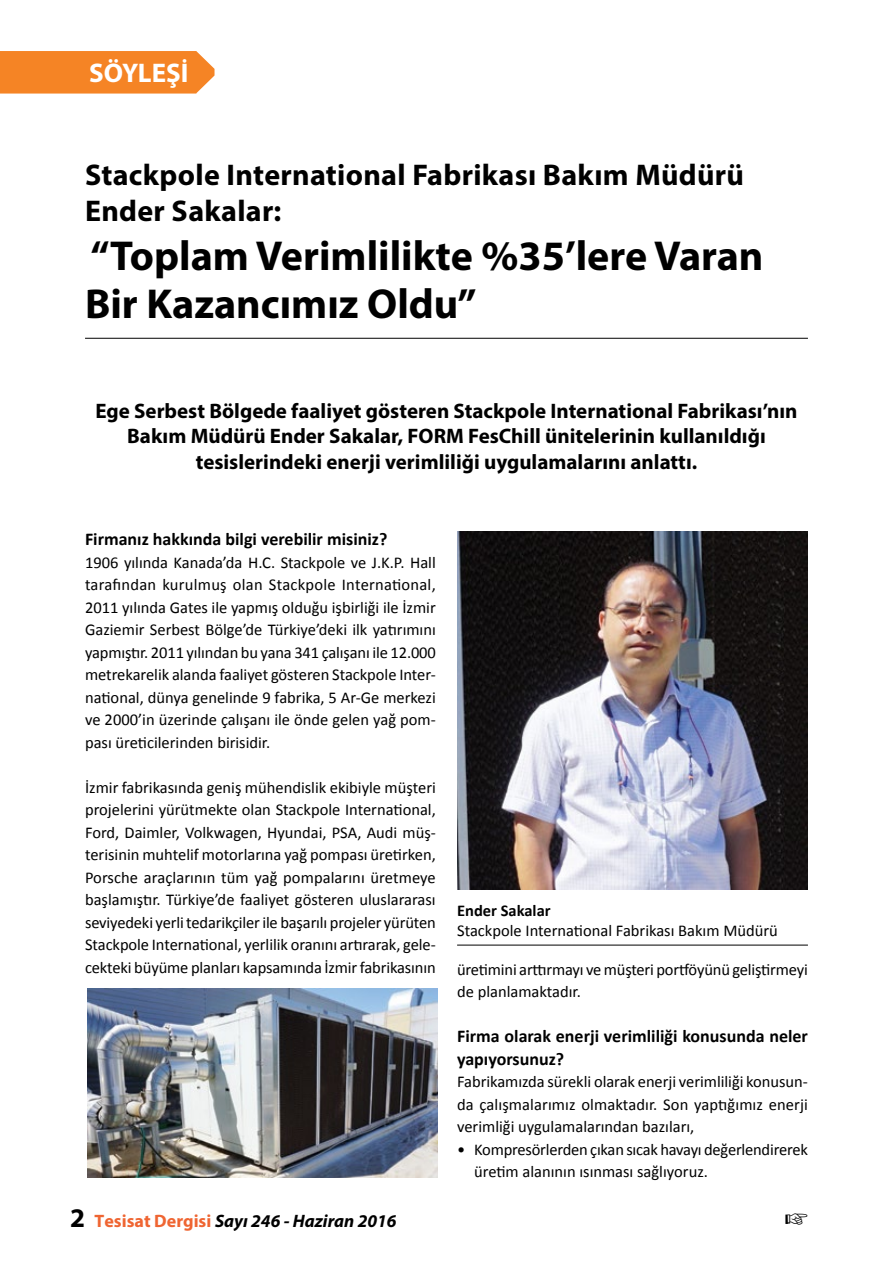
<style>
.page{position:relative;width:893px;height:1263px;background:#fff}
.page>*{position:absolute;margin:0;border:0;box-sizing:border-box;transform-origin:0 0}
.t1{font:700 42px/48px "Myriad Pro";color:#000}
.t2{font:700 30px/36px "Myriad Pro";letter-spacing:.01em;color:#000}
.t3{font:700 27px "Myriad Pro";color:#fff}
.t4{font:700 21px/25.5px "Myriad Pro";color:#000;text-align:center}
.t5{font:700 18px/22.5px "Calibri";color:#000}
.t6{font:italic 700 18px "Myriad Pro";color:#000}
.t7{font:16.5px/22.5px "Calibri";color:#000;text-align:justify}
.t8{font:700 16.5px "Calibri";color:#000}
.s1{font-style:normal;font-size:27px}
.s2{font-style:normal;color:#ef6532}
</style>
<div class="page">
<div style="left:0;top:51px;width:215px;height:43px;background:#f58425"></div>
<hr style="left:85px;top:338px;width:723px;height:1px;background:#000">
<hr style="left:457px;top:945px;width:351px;height:1px;background:#000">
<img style="left:87px;top:988px;width:351px;height:190px">
<img style="left:457px;top:531px;width:351px;height:359px">
<h3 class="t3" style="left:89px;top:56px;width:101px">SÖYLEŞİ</h3>
<h2 class="t2" style="left:85px;top:156px;width:660px">Stackpole International Fabrikası Bakım Müdürü<br>Ender Sakalar:</h2>
<h1 class="t1" style="left:85px;top:230px;width:680px">“Toplam Verimlilikte %35’lere Varan<br>Bir Kazancımız Oldu”</h1>
<p class="t4" style="left:95px;top:397px;width:704px">Ege Serbest Bölgede faaliyet gösteren Stackpole International Fabrikası’nın<br>Bakım Müdürü Ender Sakalar, FORM FesChill ünitelerinin kullanıldığı tesislerindeki enerji verimliliği uygulamalarını anlattı.</p>
<p class="t5" style="left:85px;top:527px;width:304px">Firmanız hakkında bilgi verebilir misiniz?</p>
<p class="t7" style="left:85px;top:550px;width:352px">1906 yılında Kanada’da H.C. Stackpole ve J.K.P. Hall tarafından kurulmuş olan Stackpole International, 2011 yılında Gates ile yapmış olduğu işbirliği ile İzmir Gaziemir Serbest Bölge’de Türkiye’deki ilk yatırımını yapmıştır. 2011 yılından bu yana 341 çalışanı ile 12.000 metrekarelik alanda faaliyet gösteren Stackpole Inter&shy;national, dünya genelinde 9 fabrika, 5 Ar-Ge merkezi ve 2000’in üzerinde çalışanı ile önde gelen yağ pom&shy;pası üreticilerinden birisidir.</p>
<p class="t7" style="left:85px;top:775px;width:352px">İzmir fabrikasında geniş mühendislik ekibiyle müşteri projelerini yürütmekte olan Stackpole International, Ford, Daimler, Volkwagen, Hyundai, PSA, Audi müş&shy;terisinin muhtelif motorlarına yağ pompası üretirken, Porsche araçlarının tüm yağ pompalarını üretmeye başlamıştır. Türkiye’de faaliyet gösteren uluslararası seviyedeki yerli tedarikçiler ile başarılı projeler yürüten Stackpole International, yerlilik oranını artırarak, gele&shy;cekteki büyüme planları kapsamında İzmir fabrikasının</p>
<p class="t6" style="left:70px;top:1209px;width:328px"><span class="s1">2</span> <span class="s2">Tesisat Dergisi</span> Sayı 246 - Haziran 2016</p>
<p class="t8" style="left:457px;top:899px;width:95px">Ender Sakalar</p>
<p class="t7" style="left:457px;top:919px;width:322px">Stackpole International Fabrikası Bakım Müdürü</p>
<p class="t7" style="left:457px;top:957px;width:352px">üretimini arttırmayı ve müşteri portföyünü geliştirmeyi de planlamaktadır.</p>
<p class="t5" style="left:457px;top:1024px;width:352px">Firma olarak enerji verimliliği konusunda neler yapıyorsunuz?</p>
<p class="t7" style="left:457px;top:1070px;width:352px">Fabrikamızda sürekli olarak enerji verimliliği konusun&shy;da çalışmalarımız olmaktadır. Son yaptığımız enerji verimliği uygulamalarından bazıları,</p>
<p class="t7" style="left:474px;top:1137px;width:335px;text-indent:-17px">• Kompresörlerden çıkan sıcak havayı değerlendirerek üretim alanının ısınması sağlıyoruz.</p>
</div>
